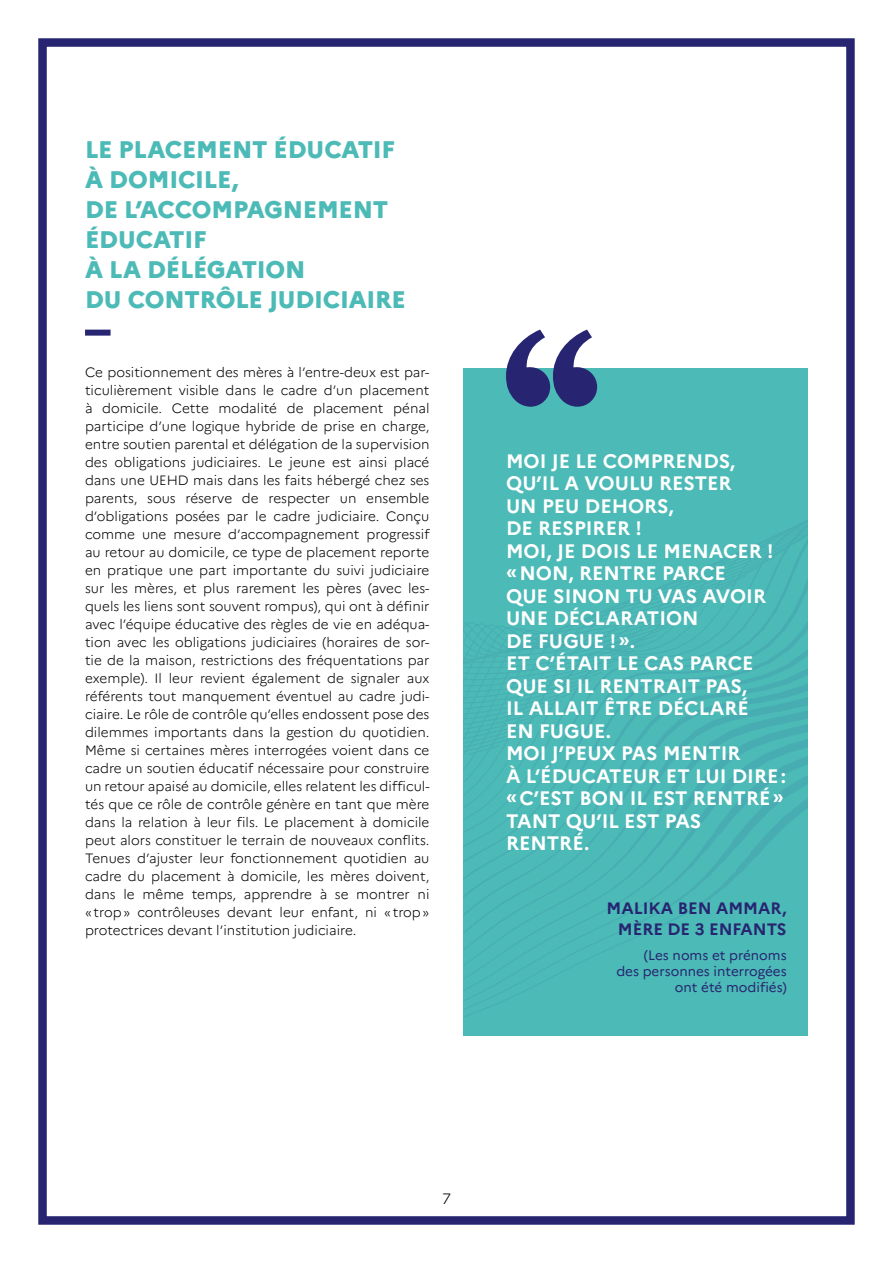
<style>
.page{position:relative;width:893px;height:1263px;background:#fff}
.page>*{position:absolute;margin:0;border:0;box-sizing:border-box;transform-origin:0 0}
.t1{font:800 24px/30px "Marianne";letter-spacing:-.01em;color:#4cbab6}
.t2{font:700 19.5px/22.5px "Marianne";color:#fff}
.t3{font:700 16.5px/21px "Marianne";color:#272571;text-align:right}
.t4{font:300 15px "Marianne";color:#000}
.t5{font:300 13.5px/18px "Marianne";color:#000;text-align:justify}
.t6{font:13.5px/16.2px "Marianne";color:#272571;text-align:right}
</style>
<div class="page">
<div style="left:38px;top:38px;width:817px;height:1187px;border:9px solid #272571"></div>
<div style="left:85px;top:330px;width:26px;height:6px;background:#272571"></div>
<div style="left:463px;top:368px;width:345px;height:668px;background:#4cbab6"></div>
<svg style="left:463px;top:520px;width:345px;height:497px"></svg>
<svg style="left:506px;top:330px;width:91px;height:77px"></svg>
<h1 class="t1" style="left:85px;top:135px;width:322px">LE PLACEMENT ÉDUCATIF<br>À DOMICILE,<br>DE L’ACCOMPAGNEMENT<br>ÉDUCATIF<br>À LA DÉLÉGATION<br>DU CONTRÔLE JUDICIAIRE</h1>
<p class="t5" style="left:85px;top:364px;width:346px">Ce positionnement des mères à l’entre-deux est par&shy;ticulièrement visible dans le cadre d’un placement à domicile. Cette modalité de placement pénal participe d’une logique hybride de prise en charge, entre soutien parental et délégation de la supervision des obligations judiciaires. Le jeune est ainsi placé dans une UEHD mais dans les faits hébergé chez ses parents, sous réserve de respecter un ensemble d’obligations posées par le cadre judiciaire. Conçu comme une mesure d’accompagnement progressif au retour au domicile, ce type de placement reporte en pratique une part importante du suivi judiciaire sur les mères, et plus rarement les pères (avec les&shy;quels les liens sont souvent rompus), qui ont à définir avec l’équipe éducative des règles de vie en adéqua&shy;tion avec les obligations judiciaires (horaires de sor&shy;tie de la maison, restrictions des fréquentations par exemple). Il leur revient également de signaler aux référents tout manquement éventuel au cadre judi&shy;ciaire. Le rôle de contrôle qu’elles endossent pose des dilemmes importants dans la gestion du quotidien.<br>Même si certaines mères interrogées voient dans ce cadre un soutien éducatif nécessaire pour construire un retour apaisé au domicile, elles relatent les difficul&shy;tés que ce rôle de contrôle génère en tant que mère dans la relation à leur fils. Le placement à domicile peut alors constituer le terrain de nouveaux conflits.<br>Tenues d’ajuster leur fonctionnement quotidien au cadre du placement à domicile, les mères doivent, dans le même temps, apprendre à se montrer ni «trop» contrôleuses devant leur enfant, ni «trop» protectrices devant l’institution judiciaire.</p>
<p class="t2" style="left:506px;top:450px;width:282px">MOI JE LE COMPRENDS,<br>QU’IL A VOULU RESTER<br>UN PEU DEHORS,<br>DE RESPIRER !<br>MOI, JE DOIS LE MENACER ! «NON, RENTRE PARCE<br>QUE SINON TU VAS AVOIR<br>UNE DÉCLARATION<br>DE FUGUE !».<br>ET C’ÉTAIT LE CAS PARCE<br>QUE SI IL RENTRAIT PAS,<br>IL ALLAIT ÊTRE DÉCLARÉ<br>EN FUGUE.<br>MOI J’PEUX PAS MENTIR<br>À L’ÉDUCATEUR ET LUI DIRE: «C’EST BON IL EST RENTRÉ»<br>TANT QU’IL EST PAS<br>RENTRÉ.</p>
<p class="t3" style="left:607px;top:897px;width:182px">MALIKA BEN AMMAR,<br>MÈRE DE 3 ENFANTS</p>
<p class="t6" style="left:616px;top:947px;width:172px">(Les noms et prénoms<br>des personnes interrogées ont été modifiés)</p>
<p class="t4" style="left:442px;top:1189px;width:10px">7</p>
</div>
